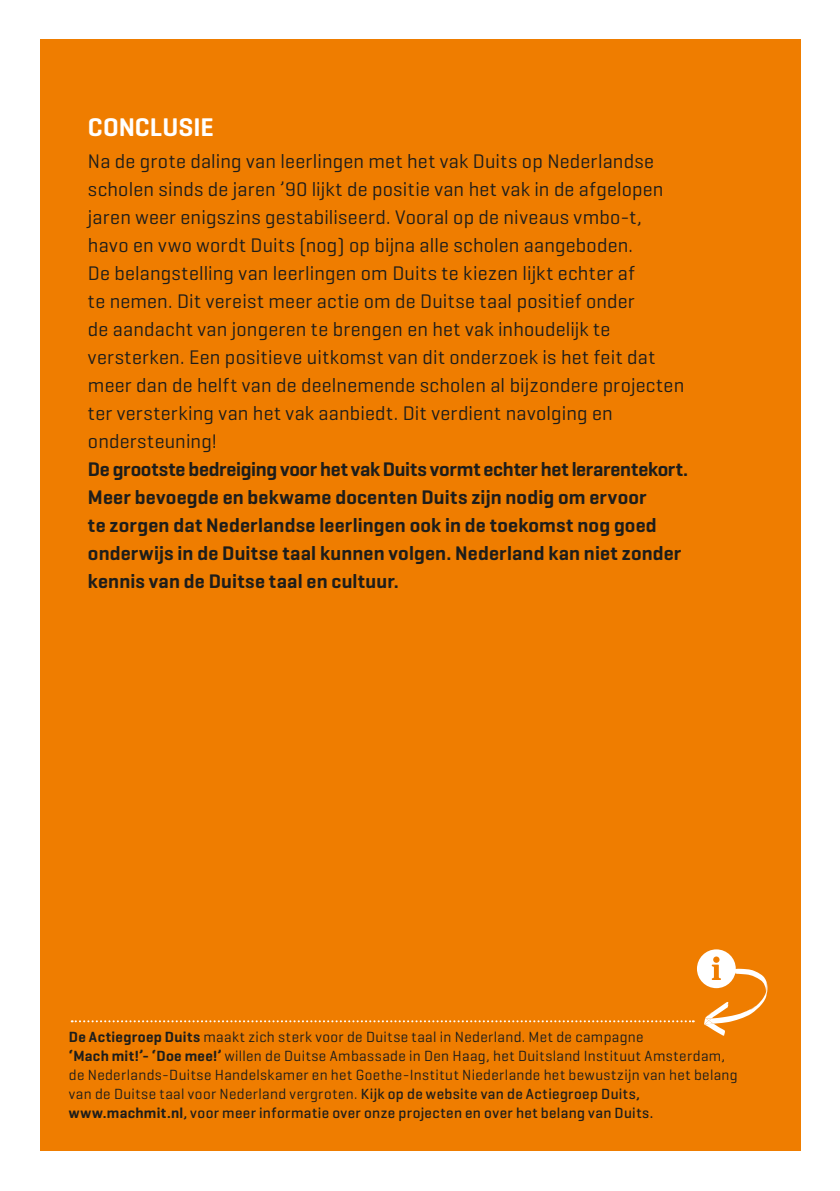
<style>
.page{position:relative;width:840px;height:1191px;background:#fff}
.page>*{position:absolute;margin:0;border:0;box-sizing:border-box;transform-origin:0 0}
.t1{font:600 26px "Geogrotesque";color:#fff}
.t2{font:20px/28px "Geogrotesque";letter-spacing:.01em;color:#1d1d1b}
.t3{font:600 20px/28px "Geogrotesque";letter-spacing:.005em;color:#1d1d1b}
.t4{font:15px/19px "Geogrotesque";letter-spacing:.025em;color:#1d1d1b}
.s1{font-weight:600}
.s2{font-weight:500}
</style>
<div class="page">
<div style="left:40px;top:40px;width:759px;height:1111px;background:#ef7d00"></div>
<svg style="left:72px;top:1020px;width:621px;height:2px"></svg>
<svg style="left:696px;top:949px;width:39px;height:39px"></svg>
<svg style="left:703px;top:956px;width:64px;height:79px"></svg>
<h1 class="t1" style="left:88px;top:111px;width:127px">CONCLUSIE</h1>
<p class="t2" style="left:88px;top:146px;width:597px">Na de grote daling van leerlingen met het vak Duits op Nederlandse scholen sinds de jaren ’90 lijkt de positie van het vak in de afgelopen jaren weer enigszins gestabiliseerd. Vooral op de niveaus vmbo-t, havo en vwo wordt Duits (nog) op bijna alle scholen aangeboden.<br>De belangstelling van leerlingen om Duits te kiezen lijkt echter af<br>te nemen. Dit vereist meer actie om de Duitse taal positief onder<br>de aandacht van jongeren te brengen en het vak inhoudelijk te versterken. Een positieve uitkomst van dit onderzoek is het feit dat meer dan de helft van de deelnemende scholen al bijzondere projecten ter versterking van het vak aanbiedt. Dit verdient navolging en ondersteuning!</p>
<p class="t3" style="left:88px;top:455px;width:601px">De grootste bedreiging voor het vak Duits vormt echter het lerarentekort.<br>Meer bevoegde en bekwame docenten Duits zijn nodig om ervoor<br>te zorgen dat Nederlandse leerlingen ook in de toekomst nog goed onderwijs in de Duitse taal kunnen volgen. Nederland kan niet zonder kennis van de Duitse taal en cultuur.</p>
<p class="t4" style="left:69px;top:1026px;width:670px"><span class="s1">De Actiegroep Duits</span> maakt zich sterk voor de Duitse taal in Nederland. Met de campagne<br><span class="s1">‘Mach mit!’- ‘Doe mee!’</span> willen de Duitse Ambassade in Den Haag, het Duitsland Instituut Amsterdam, de Nederlands-Duitse Handelskamer en het Goethe-Institut Niederlande het bewustzijn van het belang van de Duitse taal voor Nederland vergroten. <span class="s2">Kijk op de website van de Actiegroep Duits, </span><span class="s1">www.machmit.nl</span><span class="s2">, voor meer informatie over onze projecten en over het belang van Duits.</span></p>
</div>
